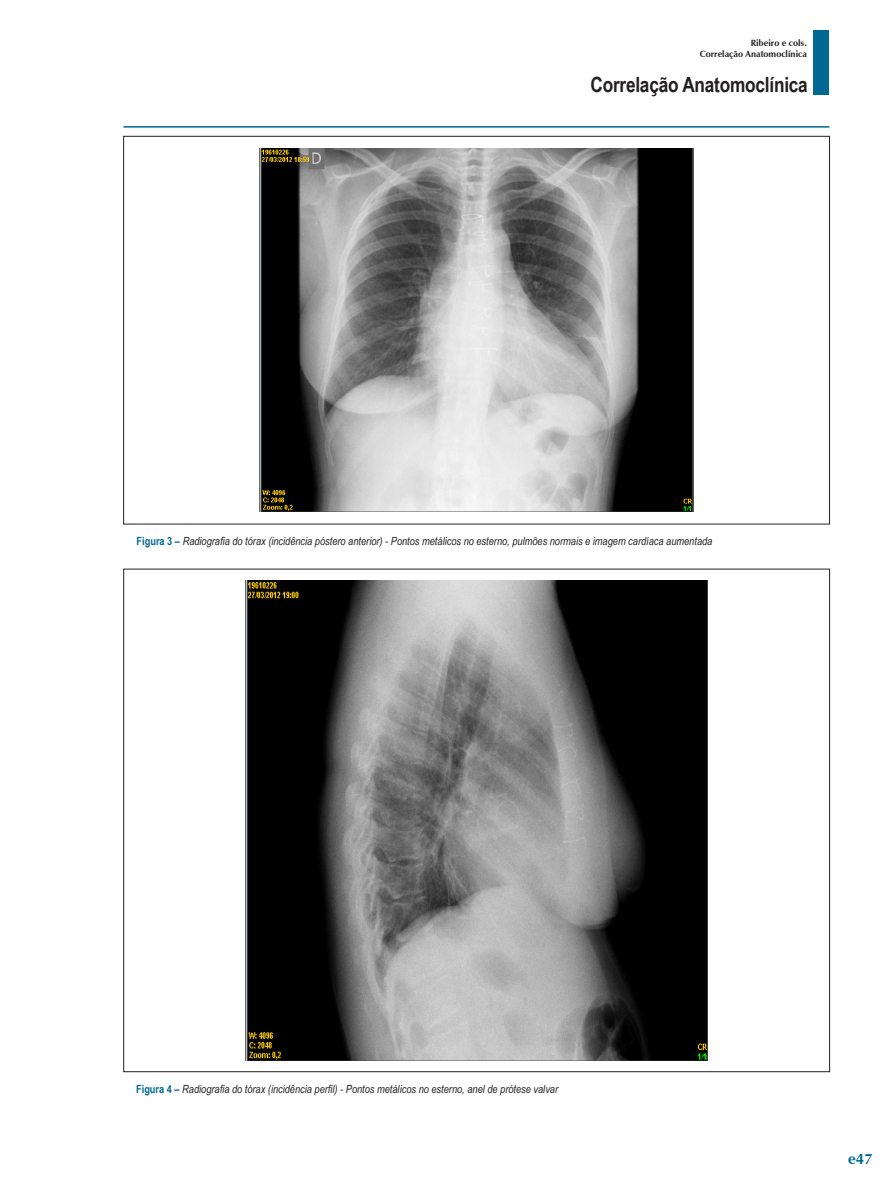
<style>
.page{position:relative;width:893px;height:1191px;background:#fff}
.page>*{position:absolute;margin:0;border:0;box-sizing:border-box;transform-origin:0 0}
.t1{font:700 21px "Arial Narrow";letter-spacing:-.01em;color:#231f20}
.t2{font:700 15px "Zapf Humanist 601 BT";color:#006991}
._06_-_LEGENDA_FIGURA{font:italic 11.25px "Arial Narrow";color:#231f20}
.t3{font:700 9px "Zapf Humanist 601 BT";color:#231f20}
.s1{font-weight:700;font-style:normal;color:#006991}
</style>
<div class="page">
<hr style="left:123px;top:126px;width:706px;height:2px;background:#006991">
<div style="left:813px;top:30px;width:16px;height:64px;background:#006991"></div>
<img style="left:260px;top:148px;width:433px;height:364px">
<img style="left:246px;top:580px;width:461px;height:480px">
<p class="t3" style="left:751px;top:37px;width:58px">Ribeiro e cols.</p>
<p class="t3" style="left:700px;top:48px;width:109px">Correlação Anatomoclínica</p>
<h1 class="t1" style="left:590px;top:69px;width:219px">Correlação Anatomoclínica</h1>
<p class="_06_-_LEGENDA_FIGURA" style="left:137px;top:533px;width:577px"><span class="s1">Figura 3 –</span> Radiografia do tórax (incidência póstero anterior) - Pontos metálicos no esterno, pulmões normais e imagem cardíaca aumentada</p>
<p class="_06_-_LEGENDA_FIGURA" style="left:136px;top:1081px;width:423px"><span class="s1">Figura 4 –</span> Radiografia do tórax (incidência perfil) - Pontos metálicos no esterno, anel de prótese valvar</p>
<h2 class="t2" style="left:848px;top:1149px;width:26px">e47</h2>
</div>
